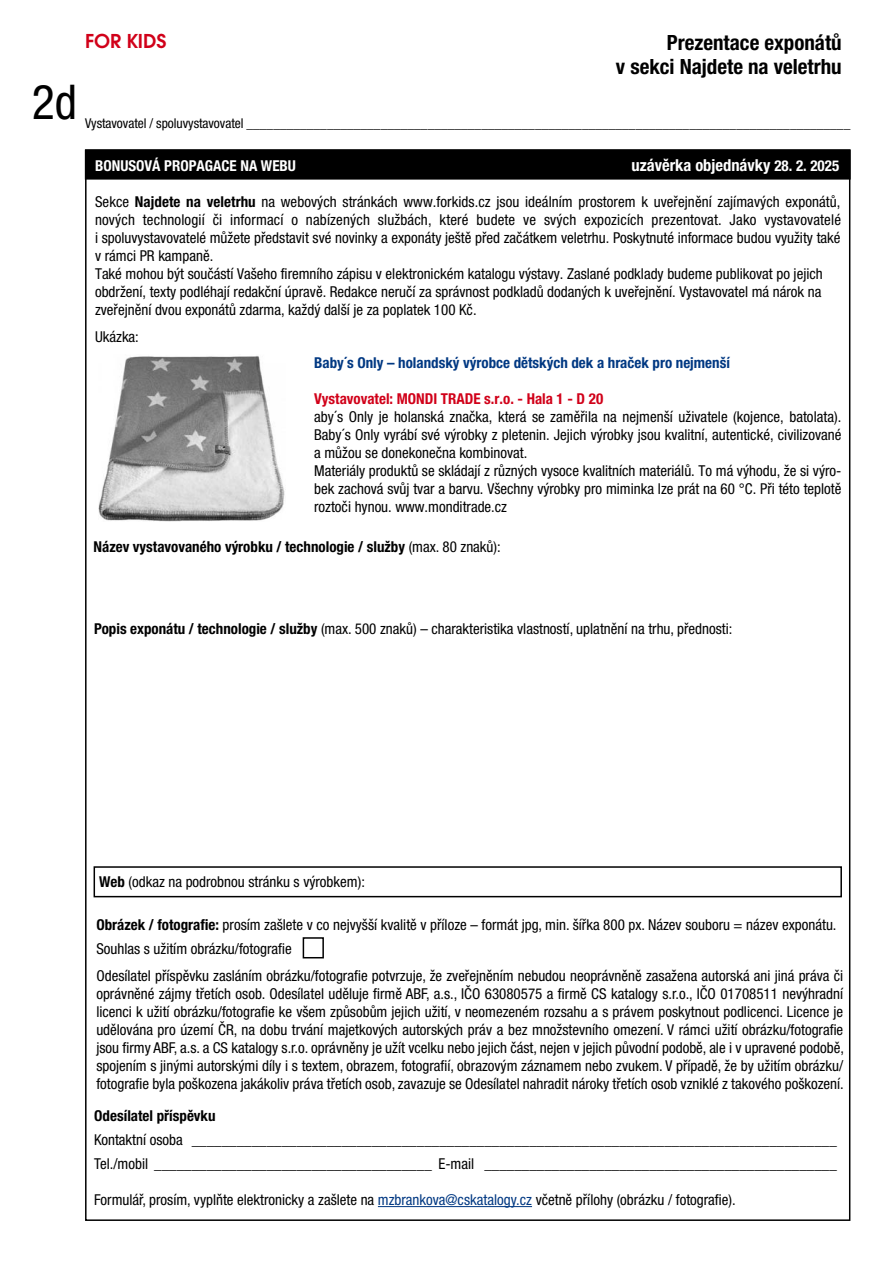
<style>
.page{position:relative;width:893px;height:1263px;background:#fff}
.page>*{position:absolute;margin:0;border:0;box-sizing:border-box;transform-origin:0 0}
.t1{font:condensed 48px "Helvetica Neue LT Pro";color:#000}
.t2{font:700 condensed 21px/24px "Helvetica Neue LT Pro";color:#000;text-align:right}
.t3{font:21px "Avant Gar Got Itc TOT Dem";color:#d10019}
.t4{font:700 condensed 16.5px "Helvetica Neue LT Pro";color:#fff}
.t5{font:condensed 15px/18px "Helvetica Neue LT Pro";color:#000}
.t6{font:700 condensed 15px "Helvetica Neue LT Pro";color:#000}
.t7{font:700 condensed 15px "Helvetica Neue LT Pro";color:#003882}
.t8{font:700 condensed 15px "Helvetica Neue LT Pro";color:#d10019}
.t9{font:700 condensed 15px "Helvetica Neue LT Pro";color:#fff}
.t10{font:condensed 13.5px "Helvetica Neue LT Pro";letter-spacing:-.005em;color:#000}
.s1{font-size:15px}
.s2{font-weight:700}
.s3{font-weight:400}
.s4{color:#003882}
</style>
<div class="page">
<div style="left:85px;top:150px;width:766px;height:30px;background:#000"></div>
<div style="left:94px;top:866px;width:748px;height:31px;border:2px solid #000"></div>
<hr style="left:378px;top:1206px;width:154px;height:1px;background:#003882">
<div style="left:303px;top:937px;width:21px;height:21px;border:2px solid #000"></div>
<img style="left:99px;top:356px;width:186px;height:165px">
<h1 class="t1" style="left:32px;top:75px;width:47px">2d</h1>
<h2 class="t3" style="left:85px;top:29px;width:83px">FOR KIDS</h2>
<h2 class="t2" style="left:616px;top:30px;width:227px">Prezentace exponátů<br>v sekci Najdete na veletrhu</h2>
<p class="t10" style="left:85px;top:115px;width:767px">Vystavovatel / spoluvystavovatel __________________________________________________________________________________________</p>
<p class="t9" style="left:95px;top:157px;width:202px">BONUSOVÁ PROPAGACE NA WEBU</p>
<p class="t4" style="left:631px;top:155px;width:209px">uzávěrka objednávky <span class="s1">28. 2. 2025</span></p>
<p class="t5" style="left:95px;top:193px;width:747px">Sekce <span class="s2">Najdete na veletrhu</span> na webových stránkách www.forkids.cz jsou ideálním prostorem k uveřejnění zajímavých exponátů, nových technologií či informací o nabízených službách, které budete ve svých expozicích prezentovat. Jako vystavovatelé i spoluvystavovatelé můžete představit své novinky a exponáty ještě před začátkem veletrhu. Poskytnuté informace budou využity také v rámci PR kampaně.<br>Také mohou být součástí Vašeho firemního zápisu v elektronickém katalogu výstavy. Zaslané podklady budeme publikovat po jejich obdržení, texty podléhají redakční úpravě. Redakce neručí za správnost podkladů dodaných k uveřejnění. Vystavovatel má nárok na zveřejnění dvou exponátů zdarma, každý další je za poplatek 100 Kč.</p>
<p class="t5" style="left:95px;top:328px;width:45px">Ukázka:</p>
<p class="t7" style="left:314px;top:354px;width:417px">Baby´s Only – holandský výrobce dětských dek a hraček pro nejmenší</p>
<p class="t8" style="left:314px;top:390px;width:291px">Vystavovatel: MONDI TRADE s.r.o. - Hala 1 - D 20</p>
<p class="t5" style="left:314px;top:408px;width:529px">aby´s Only je holanská značka, která se zaměřila na nejmenší uživatele (kojence, batolata).<br>Baby´s Only vyrábí své výrobky z pletenin. Jejich výrobky jsou kvalitní, autentické, civilizované a můžou se donekonečna kombinovat.<br>Materiály produktů se skládají z různých vysoce kvalitních materiálů. To má výhodu, že si výro&shy;bek zachová svůj tvar a barvu. Všechny výrobky pro miminka lze prát na 60 °C. Při této teplotě roztoči hynou. www.monditrade.cz</p>
<p class="t6" style="left:94px;top:538px;width:409px">Název vystavovaného výrobku / technologie / služby <span class="s3">(max. 80 znaků):</span></p>
<p class="t5" style="left:94px;top:620px;width:640px"><span class="s2">Popis exponátu / technologie / služby</span> (max. 500 znaků) – charakteristika vlastností, uplatnění na trhu, přednosti:</p>
<p class="t5" style="left:99px;top:872px;width:267px"><span class="s2">Web</span> (odkaz na podrobnou stránku s výrobkem):</p>
<p class="t5" style="left:96px;top:912px;width:742px;line-height:24.3px"><span class="s2">Obrázek / fotografie:</span> prosím zašlete v co nejvyšší kvalitě v příloze – formát jpg, min. šířka 800 px. Název souboru = název exponátu.<br>Souhlas s užitím obrázku/fotografie</p>
<p class="t5" style="left:96px;top:966px;width:749px;text-align:justify">Odesílatel příspěvku zasláním obrázku/fotografie potvrzuje, že zveřejněním nebudou neoprávněně zasažena autorská ani jiná práva či oprávněné zájmy třetích osob. Odesílatel uděluje firmě ABF, a.s., IČO 63080575 a firmě CS katalogy s.r.o., IČO 01708511 nevýhradní licenci k užití obrázku/fotografie ke všem způsobům jejich užití, v neomezeném rozsahu a s právem poskytnout podlicenci. Licence je udělována pro území ČR, na dobu trvání majetkových autorských práv a bez množstevního omezení. V rámci užití obrázku/fotografie jsou firmy ABF, a.s. a CS katalogy s.r.o. oprávněny je užít vcelku nebo jejich část, nejen v jejich původní podobě, ale i v upravené podobě, spojením s jinými autorskými díly i s textem, obrazem, fotografií, obrazovým záznamem nebo zvukem. V případě, že by užitím obrázku/ fotografie byla poškozena jakákoliv práva třetích osob, zavazuje se Odesílatel nahradit nároky třetích osob vzniklé z takového poškození.</p>
<p class="t6" style="left:94px;top:1107px;width:123px">Odesílatel příspěvku</p>
<p class="t5" style="left:94px;top:1128px;width:744px;line-height:24px">Kontaktní osoba ______________________________________________________________________________________<br>Tel./mobil _____________________________________ E-mail _______________________________________________</p>
<p class="t5" style="left:94px;top:1191px;width:643px">Formulář, prosím, vyplňte elektronicky a zašlete na <span class="s4">mzbrankova@cskatalogy.cz</span> včetně přílohy (obrázku / fotografie).</p>
</div>
